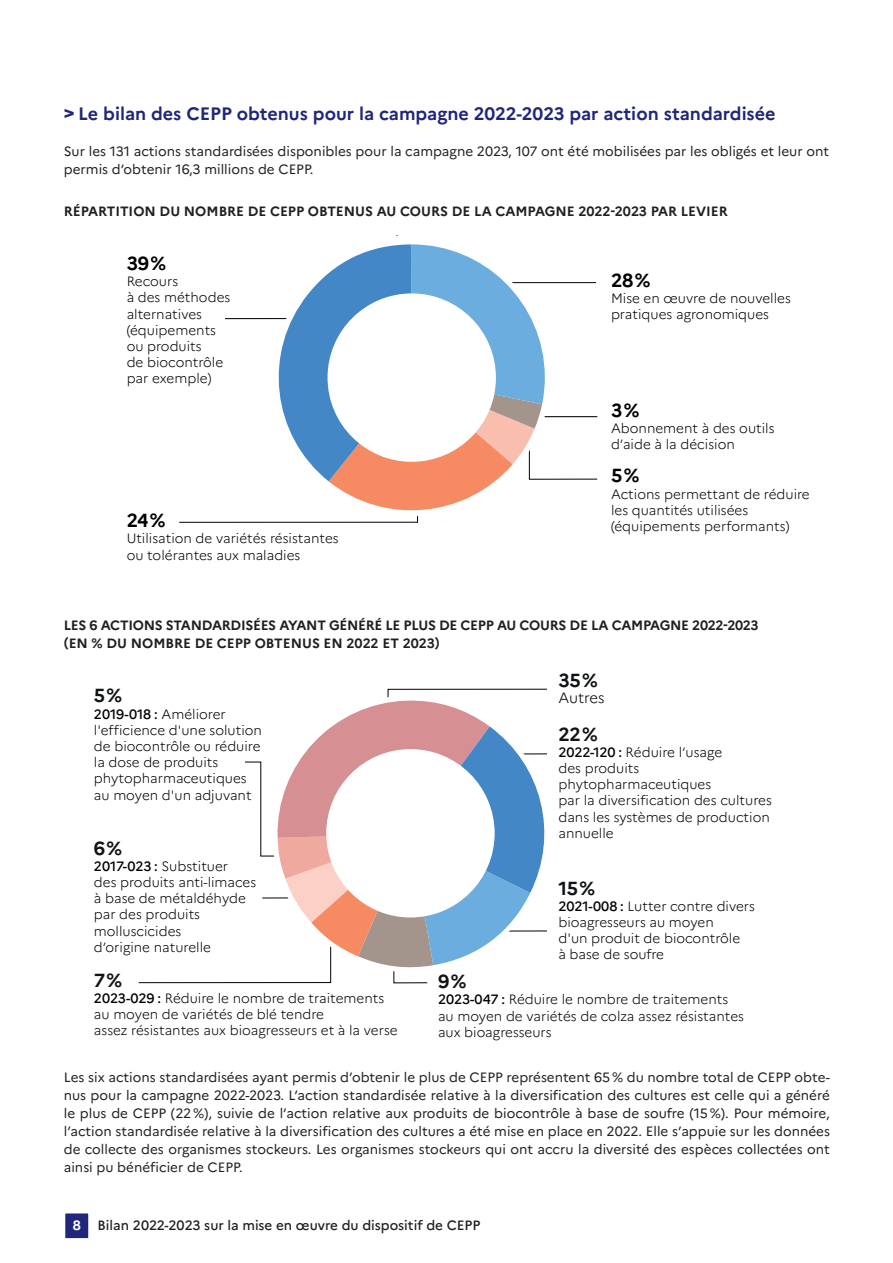
<style>
.page{position:relative;width:893px;height:1263px;background:#fff}
.page>*{position:absolute;margin:0;border:0;box-sizing:border-box;transform-origin:0 0}
.t1{font:700 18.9px "Marianne";color:#111416}
.t2{font:700 18.9px "Marianne";color:#000001}
.Texte{font:700 18px "Marianne";color:#20277b}
.t3{font:300 14.85px "Marianne";color:#000001}
.t4{font:300 13.5px/16.2px "Marianne";color:#000001}
.Texte-2{font:13.5px/18px "Marianne";color:#231f20;text-align:justify}
.Titre_tableau{font:700 13.5px/18px "Marianne";letter-spacing:-.01em;color:#231f20}
.t5{font:500 13.5px "Marianne";color:#231f20}
.s1{font-weight:800}
.s2{font-weight:500}
.s3{font-weight:700;color:#fff}
</style>
<div class="page">
<div style="left:65px;top:1213px;width:24px;height:26px;background:#20277b"></div>
<div style="left:64px;top:1212px;width:26px;height:27px;border:2px solid #fff"></div>
<hr style="left:892px;top:0;width:1px;height:1263px;background:#fbebe3">
<svg style="left:179px;top:244px;width:419px;height:279px"></svg>
<div style="left:328px;top:293px;width:168px;height:169px;background:#fff;border-radius:50%"></div>
<svg style="left:138px;top:688px;width:409px;height:295px"></svg>
<div style="left:326px;top:749px;width:169px;height:168px;background:#fff;border-radius:50%"></div>
<p class="Texte" style="left:64px;top:102px;width:713px"><span class="s1">&gt;</span> Le bilan des CEPP obtenus pour la campagne 2022-2023 par action standardisée</p>
<p class="Texte-2" style="left:64px;top:141px;width:767px">Sur les 131 actions standardisées disponibles pour la campagne 2023, 107 ont été mobilisées par les obligés et leur ont permis d’obtenir 16,3 millions de CEPP.</p>
<p class="Titre_tableau" style="left:64px;top:202px;width:665px">RÉPARTITION DU NOMBRE DE CEPP OBTENUS AU COURS DE LA CAMPAGNE 2022-2023 PAR LEVIER</p>
<p class="t2" style="left:127px;top:249px;width:41px">39 %</p>
<p class="t4" style="left:127px;top:272px;width:105px">Recours<br>à des méthodes alternatives (équipements ou produits<br>de biocontrôle par exemple)</p>
<p class="t2" style="left:127px;top:506px;width:40px">24 %</p>
<p class="t4" style="left:127px;top:529px;width:214px">Utilisation de variétés résistantes ou tolérantes aux maladies</p>
<p class="t2" style="left:611px;top:265px;width:41px">28 %</p>
<p class="t4" style="left:611px;top:289px;width:181px">Mise en œuvre de nouvelles pratiques agronomiques</p>
<p class="t2" style="left:611px;top:395px;width:30px">3 %</p>
<p class="t4" style="left:611px;top:419px;width:165px">Abonnement à des outils d’aide à la décision</p>
<p class="t2" style="left:611px;top:461px;width:30px">5 %</p>
<p class="t4" style="left:611px;top:485px;width:200px">Actions permettant de réduire les quantités utilisées (équipements performants)</p>
<p class="Titre_tableau" style="left:64px;top:616px;width:696px">LES 6 ACTIONS STANDARDISÉES AYANT GÉNÉRÉ LE PLUS DE CEPP AU COURS DE LA CAMPAGNE 2022-2023 (EN % DU NOMBRE DE CEPP OBTENUS EN 2022 ET 2023)</p>
<p class="t1" style="left:94px;top:681px;width:30px">5 %</p>
<p class="t4" style="left:94px;top:704px;width:169px"><span class="s2">2019-018 :</span> Améliorer l'efficience d'une solution de biocontrôle ou réduire la dose de produits phytopharmaceutiques au moyen d'un adjuvant</p>
<p class="t1" style="left:94px;top:833px;width:30px">6 %</p>
<p class="t4" style="left:94px;top:857px;width:164px"><span class="s2">2017-023 :</span> Substituer<br>des produits anti-limaces à base de métaldéhyde par des produits molluscicides<br>d’origine naturelle</p>
<p class="t1" style="left:94px;top:965px;width:30px">7 %</p>
<p class="t4" style="left:94px;top:989px;width:305px"><span class="s2">2023-029 :</span> Réduire le nombre de traitements au moyen de variétés de blé tendre<br>assez résistantes aux bioagresseurs et à la verse</p>
<p class="t1" style="left:558px;top:666px;width:41px">35 %</p>
<p class="t3" style="left:558px;top:687px;width:48px">Autres</p>
<p class="t1" style="left:558px;top:719px;width:41px">22 %</p>
<p class="t4" style="left:558px;top:743px;width:215px"><span class="s2">2022-120 :</span> Réduire l’usage<br>des produits phytopharmaceutiques<br>par la diversification des cultures dans les systèmes de production annuelle</p>
<p class="t1" style="left:558px;top:873px;width:38px">15 %</p>
<p class="t4" style="left:558px;top:897px;width:198px"><span class="s2">2021-008 :</span> Lutter contre divers bioagresseurs au moyen<br>d'un produit de biocontrôle<br>à base de soufre</p>
<p class="t1" style="left:438px;top:967px;width:30px">9 %</p>
<p class="t4" style="left:438px;top:990px;width:308px"><span class="s2">2023-047 :</span> Réduire le nombre de traitements au moyen de variétés de colza assez résistantes aux bioagresseurs</p>
<p class="Texte-2" style="left:64px;top:1067px;width:768px">Les six actions standardisées ayant permis d’obtenir le plus de CEPP représentent 65 % du nombre total de CEPP obte&shy;nus pour la campagne 2022-2023. L’action standardisée relative à la diversification des cultures est celle qui a généré le plus de CEPP (22 %), suivie de l’action relative aux produits de biocontrôle à base de soufre (15 %). Pour mémoire, l’action standardisée relative à la diversification des cultures a été mise en place en 2022. Elle s’appuie sur les données de collecte des organismes stockeurs. Les organismes stockeurs qui ont accru la diversité des espèces collectées ont ainsi pu bénéficier de CEPP.</p>
<p class="t5" style="left:73px;top:1214px;width:409px"><span class="s3">8</span> Bilan 2022-2023 sur la mise en œuvre du dispositif de CEPP</p>
</div>
